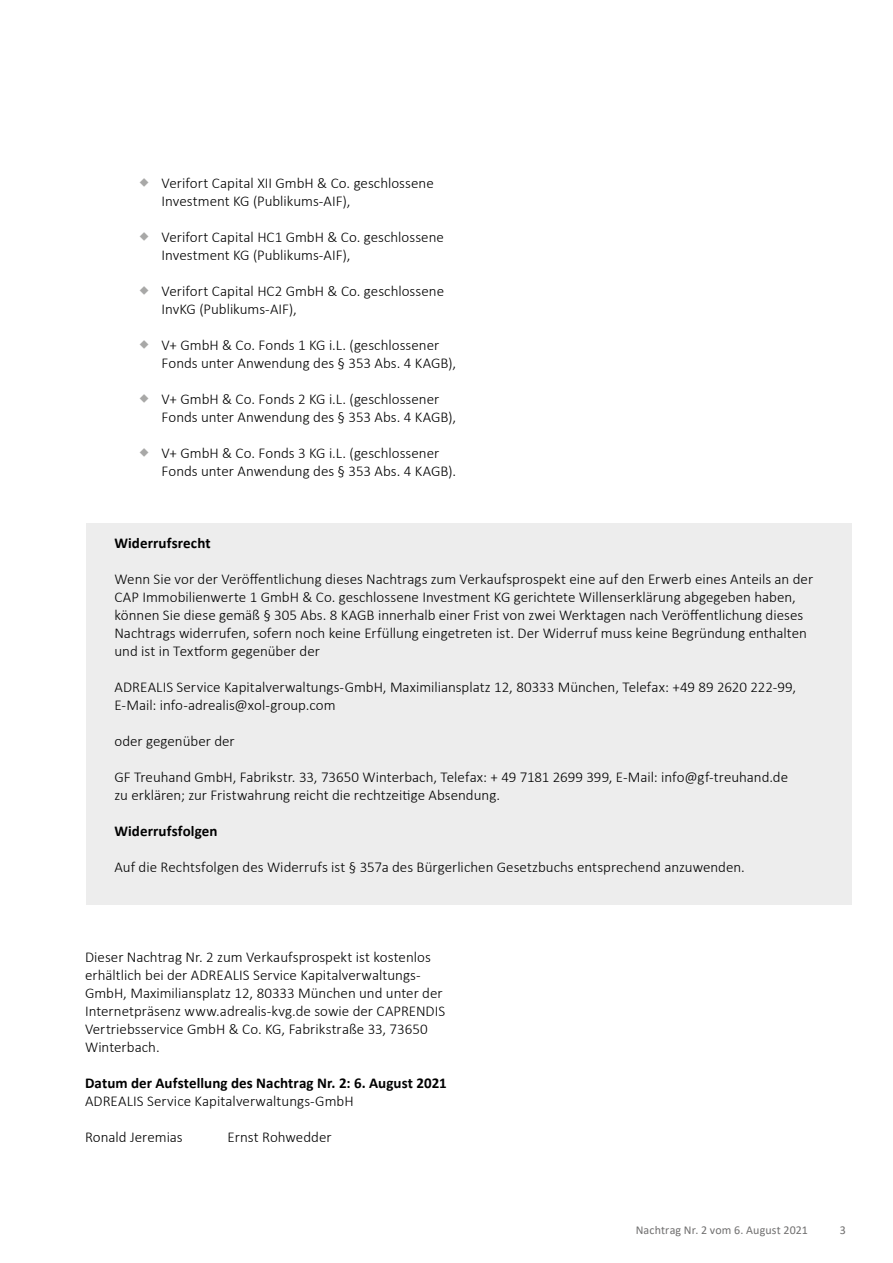
<style>
.page{position:relative;width:893px;height:1263px;background:#fff}
.page>*{position:absolute;margin:0;border:0;box-sizing:border-box;transform-origin:0 0}
.G_Grundtext{font:300 15px/18px "Calibri";color:#000}
.G_Grundtext_Nachtrag{font:300 15px/18px "Calibri";color:#000}
.G_Grundtext_Nachtrag-2{font:700 15px "Calibri";letter-spacing:.005em;color:#000}
.G_Grundtext-2{font:700 15px "Calibri";letter-spacing:.005em;color:#000}
.t1{font:12px "Calibri";letter-spacing:.01em;color:#706f6f}
</style>
<div class="page">
<div style="left:86px;top:523px;width:765px;height:381px;background:#ededed"></div>
<p class="G_Grundtext" style="left:162px;top:174px;width:274px">Verifort Capital XII GmbH &amp; Co. geschlossene<br>Investment KG (Publikums-AIF),</p>
<p class="G_Grundtext" style="left:162px;top:228px;width:284px">Verifort Capital HC1 GmbH &amp; Co. geschlossene<br>Investment KG (Publikums-AIF),</p>
<p class="G_Grundtext" style="left:162px;top:282px;width:284px">Verifort Capital HC2 GmbH &amp; Co. geschlossene<br>InvKG (Publikums-AIF),</p>
<p class="G_Grundtext" style="left:162px;top:336px;width:296px">V+ GmbH &amp; Co. Fonds 1 KG i.L. (geschlossener<br>Fonds unter Anwendung des § 353 Abs. 4 KAGB),</p>
<p class="G_Grundtext" style="left:162px;top:390px;width:296px">V+ GmbH &amp; Co. Fonds 2 KG i.L. (geschlossener<br>Fonds unter Anwendung des § 353 Abs. 4 KAGB),</p>
<p class="G_Grundtext" style="left:162px;top:444px;width:296px">V+ GmbH &amp; Co. Fonds 3 KG i.L. (geschlossener<br>Fonds unter Anwendung des § 353 Abs. 4 KAGB).</p>
<p class="G_Grundtext-2" style="left:114px;top:532px;width:98px">Widerrufsrecht</p>
<p class="G_Grundtext" style="left:114px;top:570px;width:700px">Wenn Sie vor der Veröffentlichung dieses Nachtrags zum Verkaufsprospekt eine auf den Erwerb eines Anteils an der CAP Immobilienwerte 1 GmbH &amp; Co. geschlossene Investment KG gerichtete Willenserklärung abgegeben haben, können Sie diese gemäß § 305 Abs. 8 KAGB innerhalb einer Frist von zwei Werktagen nach Veröffentlichung dieses Nachtrags widerrufen, sofern noch keine Erfüllung eingetreten ist. Der Widerruf muss keine Begründung enthalten und ist in Textform gegenüber der</p>
<p class="G_Grundtext" style="left:114px;top:678px;width:683px">ADREALIS Service Kapitalverwaltungs-GmbH, Maximiliansplatz 12, 80333 München, Telefax: +49 89 2620 222-99,<br>E-Mail: info-adrealis@xol-group.com</p>
<p class="G_Grundtext" style="left:114px;top:732px;width:122px">oder gegenüber der</p>
<p class="G_Grundtext" style="left:114px;top:768px;width:675px">GF Treuhand GmbH, Fabrikstr. 33, 73650 Winterbach, Telefax: + 49 7181 2699 399, E-Mail: info@gf-treuhand.de zu erklären; zur Fristwahrung reicht die rechtzeitige Absendung.</p>
<p class="G_Grundtext-2" style="left:114px;top:820px;width:104px">Widerrufsfolgen</p>
<p class="G_Grundtext" style="left:114px;top:858px;width:632px">Auf die Rechtsfolgen des Widerrufs ist § 357a des Bürgerlichen Gesetzbuchs entsprechend anzuwenden.</p>
<p class="G_Grundtext_Nachtrag" style="left:85px;top:948px;width:362px">Dieser Nachtrag Nr. 2 zum Verkaufsprospekt ist kostenlos erhältlich bei der ADREALIS Service Kapitalverwaltungs-GmbH, Maximiliansplatz 12, 80333 München und unter der Internetpräsenz www.adrealis-kvg.de sowie der CAPRENDIS Vertriebsservice GmbH &amp; Co. KG, Fabrikstraße 33, 73650<br>Winterbach.</p>
<p class="G_Grundtext_Nachtrag-2" style="left:85px;top:1072px;width:363px">Datum der Aufstellung des Nachtrag Nr. 2: 6. August 2021</p>
<p class="G_Grundtext_Nachtrag" style="left:85px;top:1092px;width:270px">ADREALIS Service Kapitalverwaltungs-GmbH</p>
<p class="G_Grundtext_Nachtrag" style="left:85px;top:1128px;width:99px">Ronald Jeremias</p>
<p class="G_Grundtext_Nachtrag" style="left:228px;top:1128px;width:106px">Ernst Rohwedder</p>
<p class="t1" style="left:636px;top:1221px;width:174px">Nachtrag Nr. 2 vom 6. August 2021</p>
<p class="t1" style="left:840px;top:1221px;width:8px">3</p>
</div>
